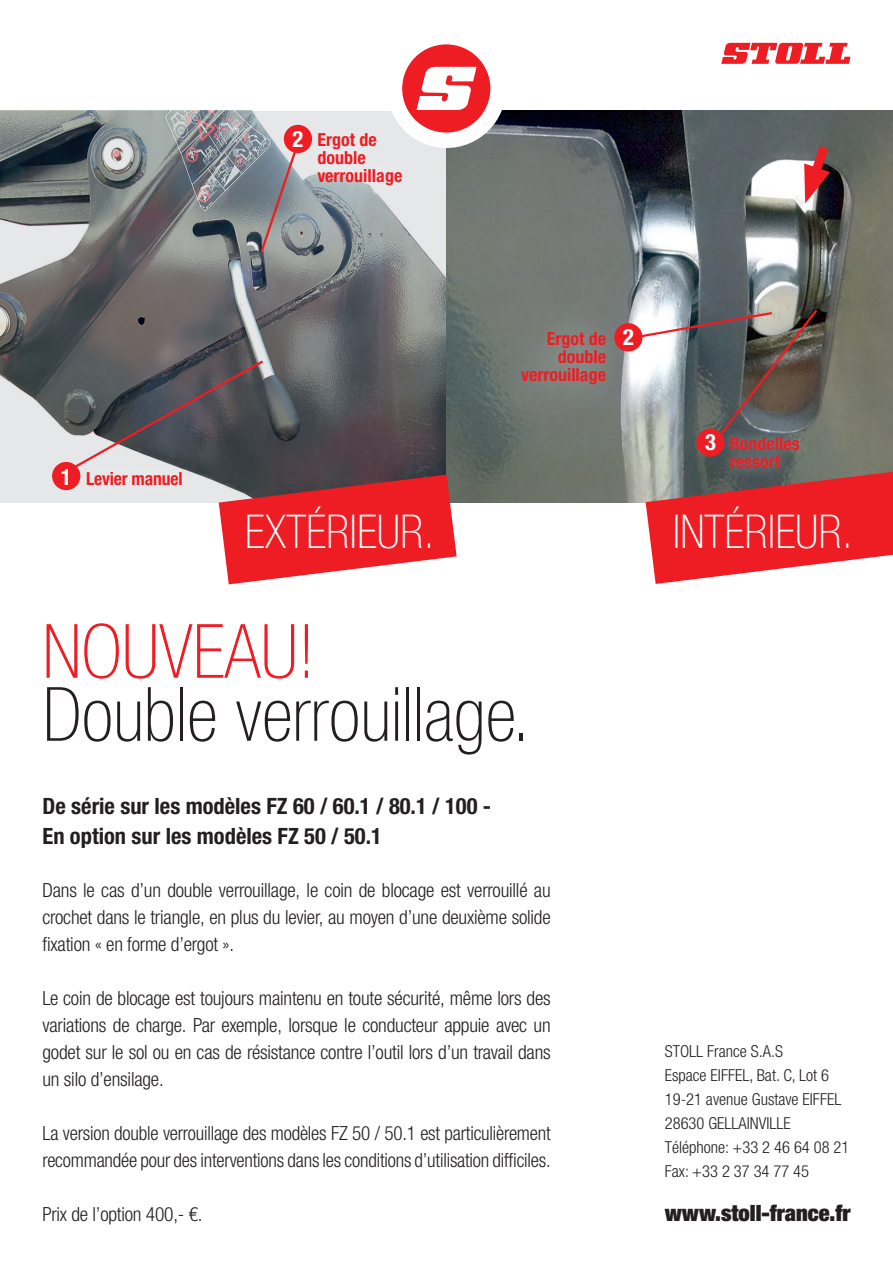
<style>
.page{position:relative;width:893px;height:1263px;background:#fff}
.page>*{position:absolute;margin:0;border:0;box-sizing:border-box;transform-origin:0 0}
.t1{font:100 condensed 75px/63px "Helvetica Neue";color:#231f20}
.t2{font:100 condensed 46.65px "Helvetica Neue";color:#fff}
.t3{font:700 condensed 22.5px/30px "Helvetica Neue LTW1 G";color:#231f20}
.t4{font:900 expanded 22.5px "Helvetica Neue";color:#231f20}
.t5{font:700 condensed 22.5px "Helvetica Neue LTW1 G";color:#fff}
.t6{font:300 condensed 19.5px/27px "Helvetica Neue LTW1 G";letter-spacing:-.01em;color:#231f20;text-align:justify}
.t7{font:700 condensed 18px "Helvetica Neue LTW1 G";color:#ee1d23}
.t8{font:300 condensed 16.5px/24px "Helvetica Neue";color:#231f20}
.s1{color:#ee1d23}
</style>
<div class="page">
<img style="left:0;top:111px;width:446px;height:391px">
<svg style="left:446px;top:111px;width:447px;height:391px;background:#6c726f"></svg>
<div style="left:303px;top:118px;width:114px;height:83px;background:#fff;opacity:.3"></div>
<div style="left:52px;top:462px;width:28px;height:28px;background:#ee1d23;border-radius:50%"></div>
<div style="left:284px;top:125px;width:28px;height:28px;background:#ee1d23;border-radius:50%"></div>
<svg style="left:259px;top:147px;width:39px;height:108px;background:#8f8c92"></svg>
<svg style="left:801px;top:136px;width:34px;height:67px;background:#8b4d50"></svg>
<div style="left:487px;top:296px;width:156px;height:124px;background:#fff;opacity:.5"></div>
<div style="left:614px;top:323px;width:28px;height:28px;background:#ee1d23;border-radius:50%"></div>
<svg style="left:638px;top:307px;width:182px;height:130px;background:#7c7977"></svg>
<svg style="left:721px;top:43px;width:130px;height:21px"></svg>
<div style="left:387px;top:29px;width:119px;height:119px;background:#fff;border-radius:50%"></div>
<div style="left:402px;top:44px;width:88px;height:89px;background:#ee1d23;border-radius:50%"></div>
<svg style="left:416px;top:67px;width:60px;height:43px"></svg>
<div style="left:719px;top:425px;width:92px;height:54px;background:#fff;opacity:.4"></div>
<div style="left:696px;top:428px;width:29px;height:29px;background:#ee1d23;border-radius:50%"></div>
<svg style="left:646px;top:472px;width:247px;height:112px;background:#df484b"></svg>
<svg style="left:69px;top:358px;width:388px;height:226px"></svg>
<p class="t5" style="left:61px;top:463px;width:12px">1</p>
<p class="t7" style="left:86px;top:468px;width:98px">Levier manuel</p>
<p class="t5" style="left:293px;top:125px;width:12px">2</p>
<p class="t7" style="left:317px;top:129px;width:61px">Ergot de</p>
<p class="t7" style="left:317px;top:147px;width:50px">double</p>
<p class="t7" style="left:317px;top:165px;width:86px">verrouillage</p>
<p class="t7" style="left:547px;top:328px;width:61px">Ergot de</p>
<p class="t7" style="left:558px;top:346px;width:50px">double</p>
<p class="t7" style="left:521px;top:364px;width:86px">verrouillage</p>
<p class="t5" style="left:623px;top:323px;width:12px">2</p>
<p class="t5" style="left:705px;top:429px;width:12px">3</p>
<p class="t7" style="left:730px;top:433px;width:71px">Rondelles</p>
<p class="t7" style="left:730px;top:451px;width:52px">ressort</p>
<p class="t2" style="left:245px;top:505px;width:191px">EXTÉRIEUR.</p>
<p class="t2" style="left:673px;top:505px;width:182px">INTÉRIEUR.</p>
<p class="t1" style="left:43px;top:619px;width:489px"><span class="s1">NOUVEAU!<br></span>Double verrouillage.</p>
<p class="t3" style="left:43px;top:791px;width:450px">De série sur les modèles FZ 60 / 60.1 / 80.1 / 100 -<br>En option sur les modèles FZ 50 / 50.1</p>
<p class="t6" style="left:43px;top:877px;width:510px">Dans le cas d’un double verrouillage, le coin de blocage est verrouillé au crochet dans le triangle, en plus du levier, au moyen d’une deuxième solide fixation « en forme d’ergot ».</p>
<p class="t6" style="left:43px;top:985px;width:510px">Le coin de blocage est toujours maintenu en toute sécurité, même lors des variations de charge. Par exemple, lorsque le conducteur appuie avec un godet sur le sol ou en cas de résistance contre l’outil lors d’un travail dans un silo d’ensilage.</p>
<p class="t6" style="left:43px;top:1120px;width:510px">La version double verrouillage des modèles FZ 50 / 50.1 est particulièrement recommandée pour des interventions dans les conditions d’utilisation difficiles.</p>
<p class="t6" style="left:43px;top:1201px;width:162px">Prix de l’option 400,- €.</p>
<p class="t8" style="left:665px;top:1039px;width:120px">STOLL France S.A.S</p>
<p class="t8" style="left:665px;top:1063px;width:178px">Espace EIFFEL, Bat. C, Lot 6<br>19-21 avenue Gustave EIFFEL</p>
<p class="t8" style="left:665px;top:1111px;width:127px">28630 GELLAINVILLE</p>
<p class="t8" style="left:665px;top:1135px;width:186px">Téléphone: +33 2 46 64 08 21</p>
<p class="t8" style="left:665px;top:1159px;width:146px">Fax: +33 2 37 34 77 45</p>
<p class="t4" style="left:665px;top:1198px;width:187px">www.stoll-france.fr</p>
</div>
